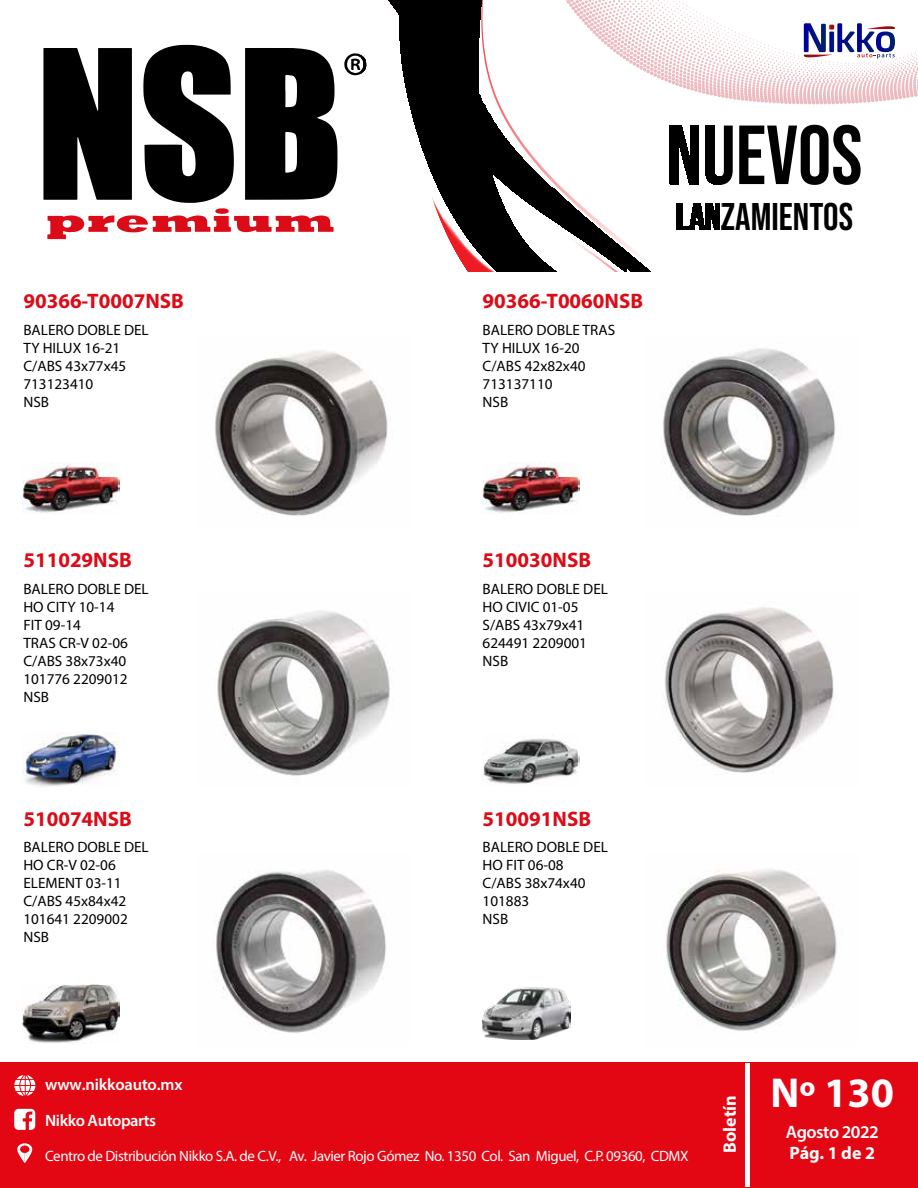
<style>
.page{position:relative;width:918px;height:1188px;background:#fff}
.page>*{position:absolute;margin:0;border:0;box-sizing:border-box;transform-origin:0 0}
.t1{font:83.55px "Bebas Neue";color:#000}
.t2{font:700 42px "Myriad Pro";color:#fff}
.t3{font:38.55px "Bebas Neue";color:#000}
.t4{font:700 21px "Myriad Pro";color:#dc0b18}
.t5{font:700 18px "Myriad Pro";color:#fff}
.t6{font:600 18px "Myriad Pro";letter-spacing:-.03em;color:#fff}
.t7{font:600 16.5px "Myriad Pro";letter-spacing:-.025em;color:#fff}
.t8{font:15px/18px "Myriad Pro";color:#000}
.t9{font:15px "Myriad Pro";letter-spacing:-.025em;color:#fff}
</style>
<div class="page">
<div style="left:0;top:1063px;width:918px;height:125px;background:#e30613"></div>
<hr style="left:745px;top:1063px;width:4px;height:124px;background:#fff">
<svg style="left:14px;top:1109px;width:21px;height:21px"></svg>
<svg style="left:14px;top:1075px;width:21px;height:21px"></svg>
<svg style="left:17px;top:1143px;width:15px;height:20px"></svg>
<svg style="left:344px;top:53px;width:15px;height:22px"></svg>
<svg style="left:43px;top:45px;width:295px;height:194px"></svg>
<svg style="left:399px;top:0;width:519px;height:272px"></svg>
<img style="left:23px;top:463px;width:97px;height:51px">
<img style="left:483px;top:463px;width:97px;height:51px">
<img style="left:23px;top:733px;width:97px;height:54px">
<img style="left:483px;top:738px;width:97px;height:46px">
<img style="left:23px;top:984px;width:97px;height:59px">
<img style="left:483px;top:988px;width:87px;height:51px">
<img style="left:666px;top:869px;width:171px;height:162px">
<img style="left:215px;top:610px;width:175px;height:166px">
<img style="left:216px;top:870px;width:170px;height:163px">
<img style="left:215px;top:350px;width:173px;height:166px">
<img style="left:664px;top:607px;width:170px;height:167px">
<img style="left:663px;top:348px;width:173px;height:168px">
<h1 class="t1" style="left:667px;top:108px;width:197px">NUEVOS</h1>
<h3 class="t3" style="left:676px;top:195px;width:179px">LANZAMIENTOS</h3>
<h3 class="t4" style="left:23px;top:288px;width:162px">90366-T0007NSB</h3>
<h3 class="t4" style="left:483px;top:288px;width:162px">90366-T0060NSB</h3>
<p class="t8" style="left:23px;top:321px;width:127px">BALERO DOBLE DEL<br>TY HILUX 16-21<br>C/ABS 43x77x45<br>713123410<br>NSB</p>
<p class="t8" style="left:483px;top:321px;width:134px">BALERO DOBLE TRAS<br>TY HILUX 16-20<br>C/ABS 42x82x40<br>713137110<br>NSB</p>
<h3 class="t4" style="left:23px;top:547px;width:110px">511029NSB</h3>
<h3 class="t4" style="left:483px;top:547px;width:110px">510030NSB</h3>
<p class="t8" style="left:23px;top:580px;width:127px">BALERO DOBLE DEL<br>HO CITY 10-14<br>FIT 09-14<br>TRAS CR-V 02-06<br>C/ABS 38x73x40<br>101776 2209012<br>NSB</p>
<p class="t8" style="left:483px;top:580px;width:127px">BALERO DOBLE DEL<br>HO CIVIC 01-05<br>S/ABS 43x79x41<br>624491 2209001<br>NSB</p>
<h3 class="t4" style="left:23px;top:805px;width:110px">510074NSB</h3>
<h3 class="t4" style="left:483px;top:805px;width:110px">510091NSB</h3>
<p class="t8" style="left:23px;top:838px;width:127px">BALERO DOBLE DEL<br>HO CR-V 02-06<br>ELEMENT 03-11<br>C/ABS 45x84x42<br>101641 2209002<br>NSB</p>
<p class="t8" style="left:483px;top:838px;width:127px">BALERO DOBLE DEL<br>HO FIT 06-08<br>C/ABS 38x74x40<br>101883<br>NSB</p>
<p class="t7" style="left:45px;top:1074px;width:139px">www.nikkoauto.mx</p>
<h2 class="t2" style="left:771px;top:1065px;width:125px">Nº 130</h2>
<p class="t6" style="left:786px;top:1121px;width:94px">Agosto 2022</p>
<p class="t5" style="left:718px;top:1153px;width:59px;rotate:-90deg">Boletín</p>
<p class="t7" style="left:45px;top:1110px;width:112px">Nikko Autoparts</p>
<p class="t9" style="left:45px;top:1147px;width:645px">Centro de Distribución Nikko S.A. de C.V., Av. Javier Rojo Gómez No. 1350 Col. San Miguel, C.P. 09360, CDMX</p>
<p class="t5" style="left:790px;top:1141px;width:87px">Pág. 1 de 2</p>
</div>
